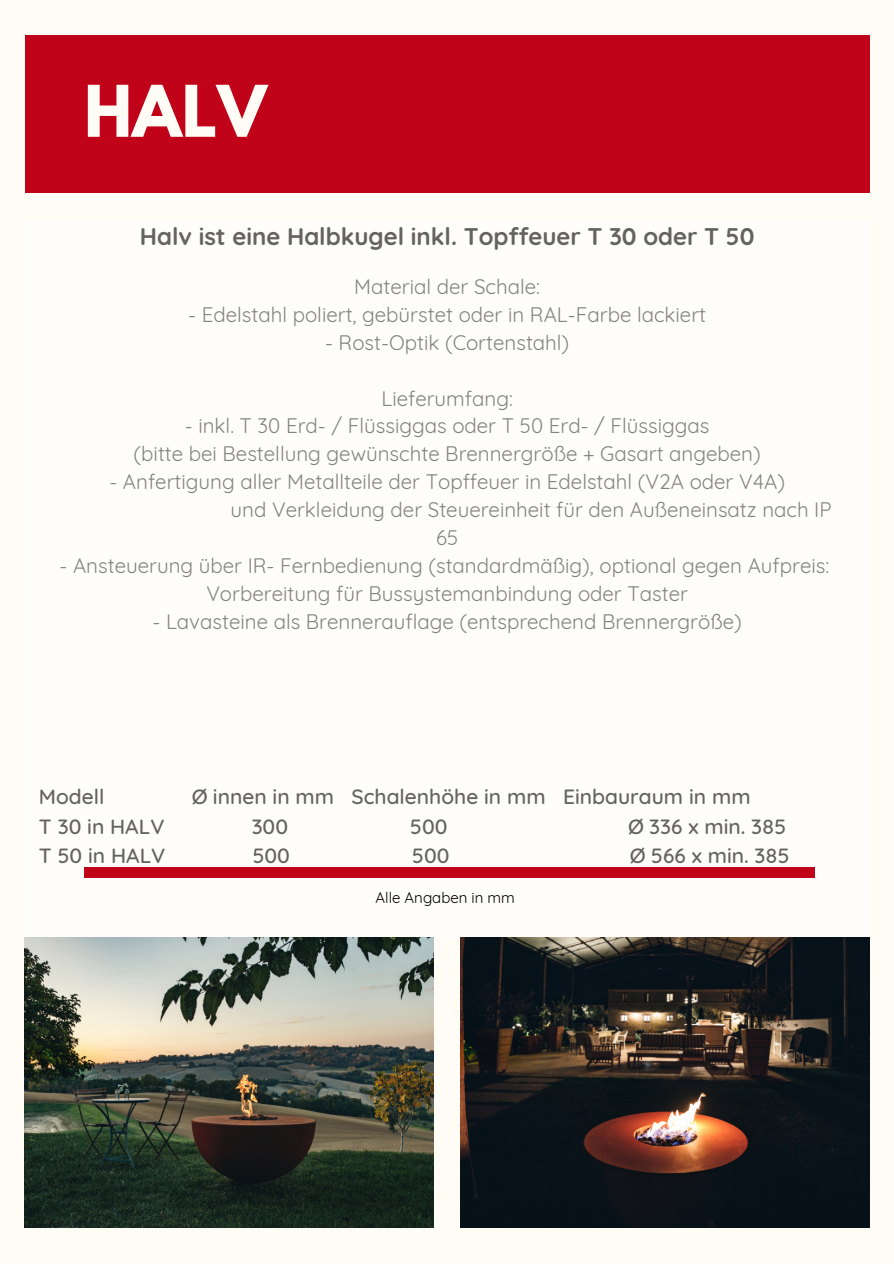
<style>
.page{position:relative;width:894px;height:1264px;background:#fff}
.page>*{position:absolute;margin:0;border:0;box-sizing:border-box;transform-origin:0 0}
.t1{font:700 63px "League Spartan";color:#fffbf5}
.t2{font:700 24px "Quicksand";color:#636363}
.t3{font:500 21px "Quicksand";color:#636363}
.t4{font:20.55px/27.9px "Quicksand";color:#848382;text-align:center}
.t5{font:15px "Quicksand";color:#000}
</style>
<div class="page">
<div style="left:0;top:0;width:893px;height:1263px;background:#fffbf5"></div>
<div style="left:25px;top:35px;width:843px;height:158px;background:#c00318"></div>
<div style="left:25px;top:221px;width:843px;height:716px;background:#fff"></div>
<div style="left:84px;top:867px;width:730px;height:11px;background:#c00318"></div>
<img style="left:25px;top:937px;width:409px;height:290px">
<img style="left:460px;top:937px;width:409px;height:290px">
<h1 class="t1" style="left:84px;top:62px;width:184px">HALV</h1>
<p class="t2" style="left:140px;top:217px;width:616px">Halv ist eine Halbkugel inkl. Topffeuer T 30 oder T 50</p>
<p class="t4" style="left:354px;top:270px;width:187px">Material der Schale:</p>
<p class="t4" style="left:188px;top:298px;width:519px">- Edelstahl poliert, gebürstet oder in RAL-Farbe lackiert</p>
<p class="t4" style="left:325px;top:326px;width:246px">- Rost-Optik (Cortenstahl)</p>
<p class="t4" style="left:381px;top:382px;width:133px">Lieferumfang:</p>
<p class="t4" style="left:134px;top:410px;width:628px">- inkl. T 30 Erd- / Flüssiggas oder T 50 Erd- / Flüssiggas<br>(bitte bei Bestellung gewünschte Brennergröße + Gasart angeben)</p>
<p class="t4" style="left:109px;top:466px;width:677px">- Anfertigung aller Metallteile der Topffeuer in Edelstahl (V2A oder V4A)</p>
<p class="t4" style="left:230px;top:494px;width:602px">und Verkleidung der Steuereinheit für den Außeneinsatz nach IP</p>
<p class="t4" style="left:436px;top:522px;width:24px">65</p>
<p class="t4" style="left:59px;top:550px;width:771px">- Ansteuerung über IR- Fernbedienung (standardmäßig), optional gegen Aufpreis:<br>Vorbereitung für Bussystemanbindung oder Taster</p>
<p class="t4" style="left:152px;top:605px;width:590px">- Lavasteine als Brennerauflage (entsprechend Brennergröße)</p>
<p class="t3" style="left:39px;top:779px;width:67px">Modell</p>
<p class="t3" style="left:192px;top:779px;width:560px">Ø innen in mm Schalenhöhe in mm Einbauraum in mm</p>
<p class="t3" style="left:39px;top:809px;width:127px">T 30 in HALV</p>
<p class="t3" style="left:252px;top:809px;width:38px">300</p>
<p class="t3" style="left:410px;top:809px;width:39px">500</p>
<p class="t3" style="left:628px;top:809px;width:160px">Ø 336 x min. 385</p>
<p class="t3" style="left:39px;top:838px;width:128px">T 50 in HALV</p>
<p class="t3" style="left:252px;top:838px;width:39px">500</p>
<p class="t3" style="left:412px;top:838px;width:39px">500</p>
<p class="t3" style="left:629px;top:838px;width:161px">Ø 566 x min. 385</p>
<p class="t5" style="left:375px;top:885px;width:141px">Alle Angaben in mm</p>
</div>
